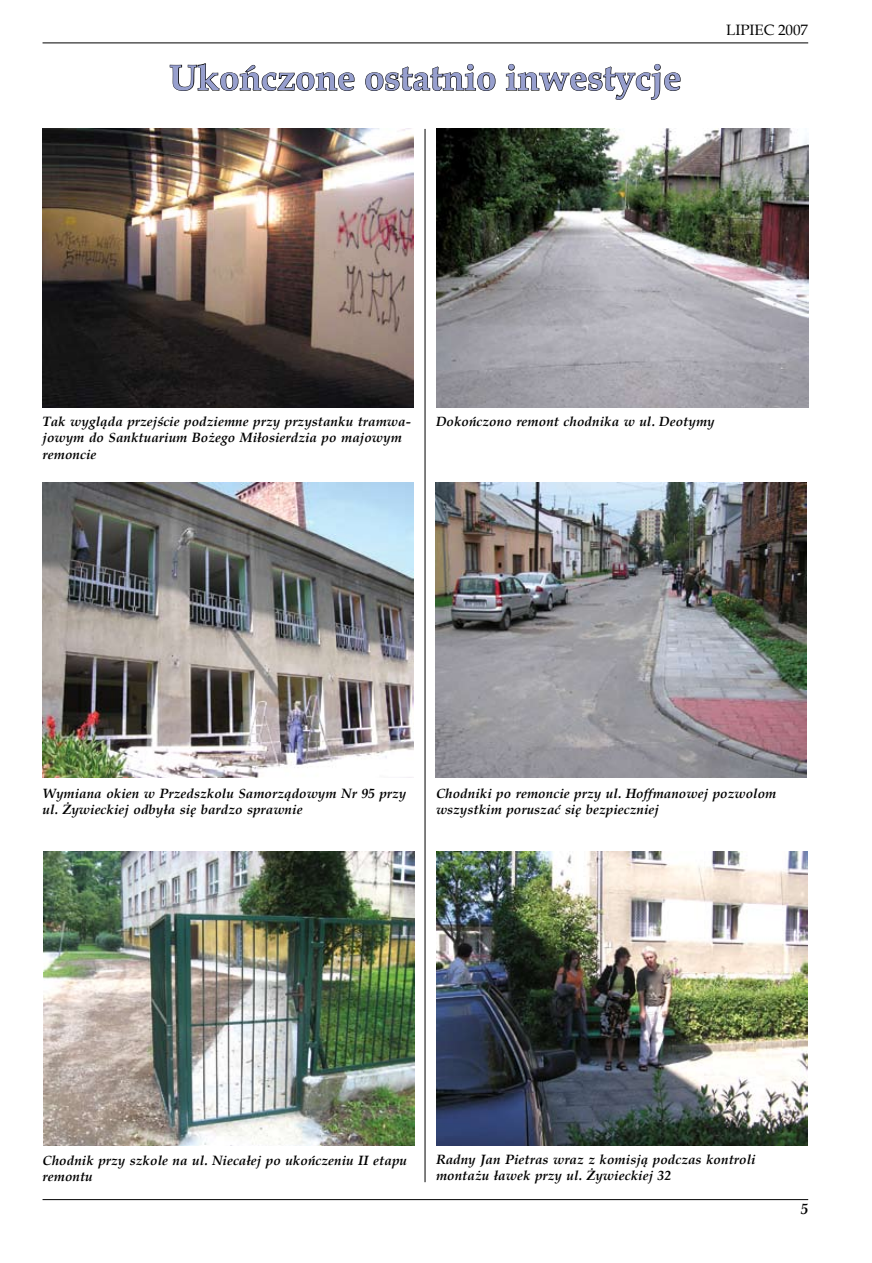
<style>
.page{position:relative;width:872px;height:1263px;background:#fff}
.page>*{position:absolute;margin:0;border:0;box-sizing:border-box;transform-origin:0 0}
.t1{font:700 36px "Book Antiqua";color:#979fce}
.t2{font:15px "Book Antiqua";color:#000}
.t3{font:italic 700 13.5px/16.2px "Palm Springs";color:#000}
</style>
<div class="page">
<svg style="left:169px;top:42px;width:186px;height:49px"></svg>
<svg style="left:365px;top:63px;width:131px;height:28px"></svg>
<svg style="left:505px;top:63px;width:176px;height:37px"></svg>
<img style="left:436px;top:852px;width:371px;height:293px">
<img style="left:44px;top:852px;width:371px;height:293px">
<img style="left:435px;top:483px;width:372px;height:295px">
<img style="left:43px;top:483px;width:371px;height:295px">
<img style="left:436px;top:128px;width:372px;height:280px">
<img style="left:43px;top:128px;width:371px;height:280px">
<hr style="left:424px;top:129px;width:1px;height:1053px;background:#000">
<hr style="left:43px;top:43px;width:765px;height:1px;background:#000">
<hr style="left:43px;top:1199px;width:765px;height:1px;background:#000">
<h1 class="t1" style="left:169px;top:53px;width:513px">Ukończone ostatnio inwestycje</h1>
<p class="t2" style="left:726px;top:20px;width:83px">LIPIEC 2007</p>
<p class="t3" style="left:43px;top:414px;width:370px">Tak wygląda przejście podziemne przy przystanku tramwa&shy;jowym do Sanktuarium Bożego Miłosierdzia po majowym remoncie</p>
<p class="t3" style="left:436px;top:414px;width:280px">Dokończono remont chodnika w ul. Deotymy</p>
<p class="t3" style="left:43px;top:785px;width:365px">Wymiana okien w Przedszkolu Samorządowym Nr 95 przy ul. Żywieckiej odbyła się bardzo sprawnie</p>
<p class="t3" style="left:436px;top:785px;width:342px">Chodniki po remoncie przy ul. Hoffmanowej pozwolom wszystkim poruszać się bezpieczniej</p>
<p class="t3" style="left:43px;top:1152px;width:366px">Chodnik przy szkole na ul. Niecałej po ukończeniu II etapu remontu</p>
<p class="t3" style="left:436px;top:1151px;width:321px">Radny Jan Pietras wraz z komisją podczas kontroli montażu ławek przy ul. Żywieckiej 32</p>
</div>
